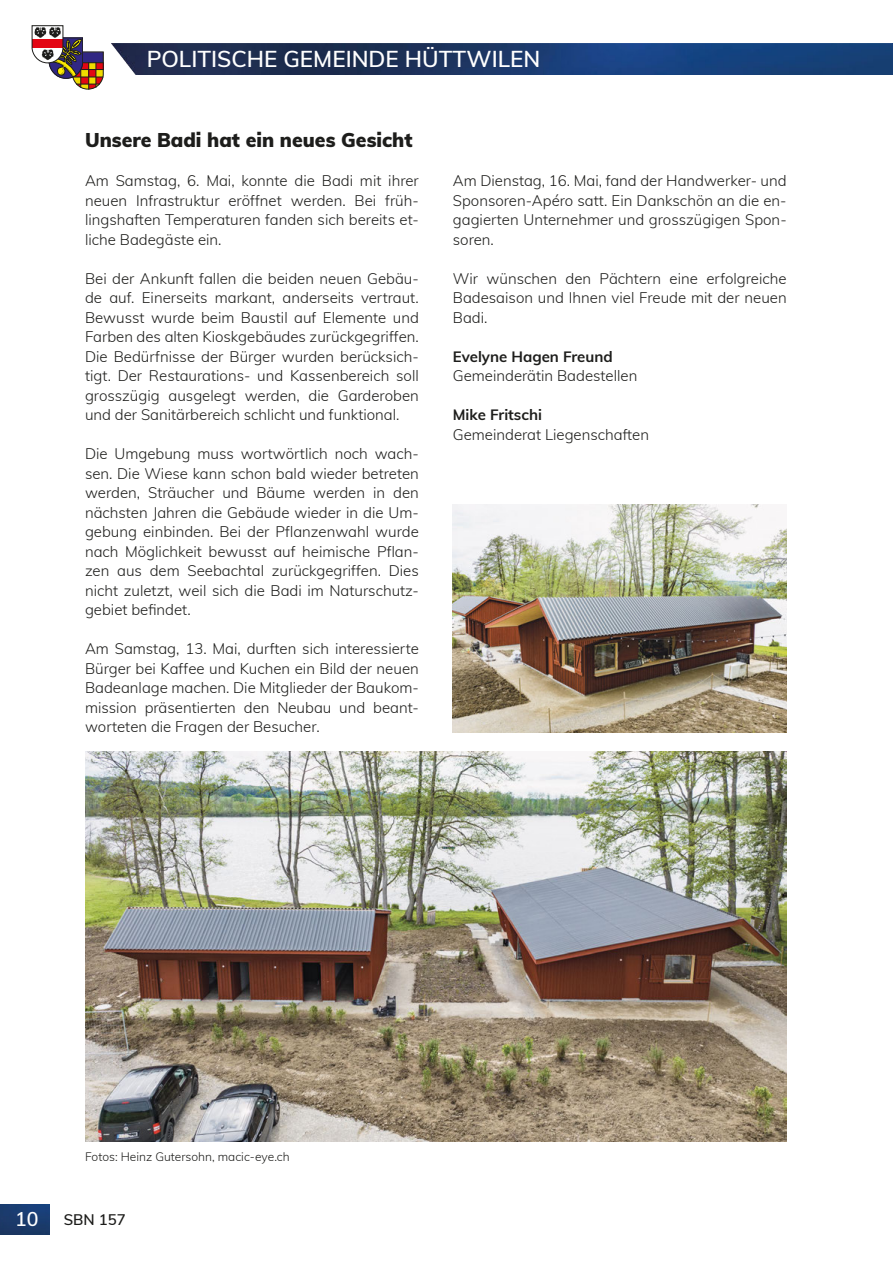
<style>
.page{position:relative;width:893px;height:1263px;background:#fff}
.page>*{position:absolute;margin:0;border:0;box-sizing:border-box;transform-origin:0 0}
.t1{font:600 22.5px "Muli";color:#fff}
.t2{font:900 19.5px "Muli";color:#1d1d1b}
.t3{font:600 19.5px "Muli";color:#fff}
.t4{font:300 15px/19.5px "Muli";color:#1d1d1b;text-align:justify}
.t5{font:700 15px "Muli";color:#1d1d1b}
.t6{font:600 15px "Muli";color:#1d1d1b}
.t7{font:300 12px "Muli";color:#1d1d1b}
</style>
<div class="page">
<img style="left:112px;top:44px;width:781px;height:30px">
<img style="left:0;top:1205px;width:50px;height:30px">
<svg style="left:32px;top:26px;width:71px;height:63px"></svg>
<img style="left:85px;top:752px;width:702px;height:390px">
<img style="left:453px;top:504px;width:334px;height:228px">
<h1 class="t1" style="left:147px;top:43px;width:395px">POLITISCHE GEMEINDE HÜTTWILEN</h1>
<h2 class="t2" style="left:85px;top:126px;width:329px">Unsere Badi hat ein neues Gesicht</h2>
<p class="t4" style="left:85px;top:170px;width:335px">Am Samstag, 6. Mai, konnte die Badi mit ihrer neuen Infrastruktur eröffnet werden. Bei früh&shy;lingshaften Temperaturen fanden sich bereits et&shy;liche Badegäste ein.</p>
<p class="t4" style="left:85px;top:268px;width:335px">Bei der Ankunft fallen die beiden neuen Gebäu&shy;de auf. Einerseits markant, anderseits vertraut.<br>Bewusst wurde beim Baustil auf Elemente und Farben des alten Kioskgebäudes zurückgegriffen.<br>Die Bedürfnisse der Bürger wurden berücksich&shy;tigt. Der Restaurations- und Kassenbereich soll grosszügig ausgelegt werden, die Garderoben und der Sanitärbereich schlicht und funktional.</p>
<p class="t4" style="left:85px;top:443px;width:335px">Die Umgebung muss wortwörtlich noch wach&shy;sen. Die Wiese kann schon bald wieder betreten werden, Sträucher und Bäume werden in den nächsten Jahren die Gebäude wieder in die Um&shy;gebung einbinden. Bei der Pflanzenwahl wurde nach Möglichkeit bewusst auf heimische Pflan&shy;zen aus dem Seebachtal zurückgegriffen. Dies nicht zuletzt, weil sich die Badi im Naturschutz&shy;gebiet befindet.</p>
<p class="t4" style="left:85px;top:638px;width:335px">Am Samstag, 13. Mai, durften sich interessierte Bürger bei Kaffee und Kuchen ein Bild der neuen Badeanlage machen. Die Mitglieder der Baukom&shy;mission präsentierten den Neubau und beant&shy;worteten die Fragen der Besucher.</p>
<p class="t4" style="left:453px;top:170px;width:335px">Am Dienstag, 16. Mai, fand der Handwerker- und Sponsoren-Apéro satt. Ein Dankschön an die en&shy;gagierten Unternehmer und grosszügigen Spon&shy;soren.</p>
<p class="t4" style="left:453px;top:268px;width:335px">Wir wünschen den Pächtern eine erfolgreiche Badesaison und Ihnen viel Freude mit der neuen Badi.</p>
<p class="t5" style="left:453px;top:345px;width:161px">Evelyne Hagen Freund</p>
<p class="t4" style="left:453px;top:365px;width:186px">Gemeinderätin Badestellen</p>
<p class="t5" style="left:453px;top:404px;width:91px">Mike Fritschi</p>
<p class="t4" style="left:453px;top:424px;width:198px">Gemeinderat Liegenschaften</p>
<p class="t7" style="left:85px;top:1148px;width:206px">Fotos: Heinz Gutersohn, macic-eye.ch</p>
<h2 class="t3" style="left:15px;top:1205px;width:25px">10</h2>
<p class="t6" style="left:64px;top:1209px;width:64px">SBN 157</p>
</div>
